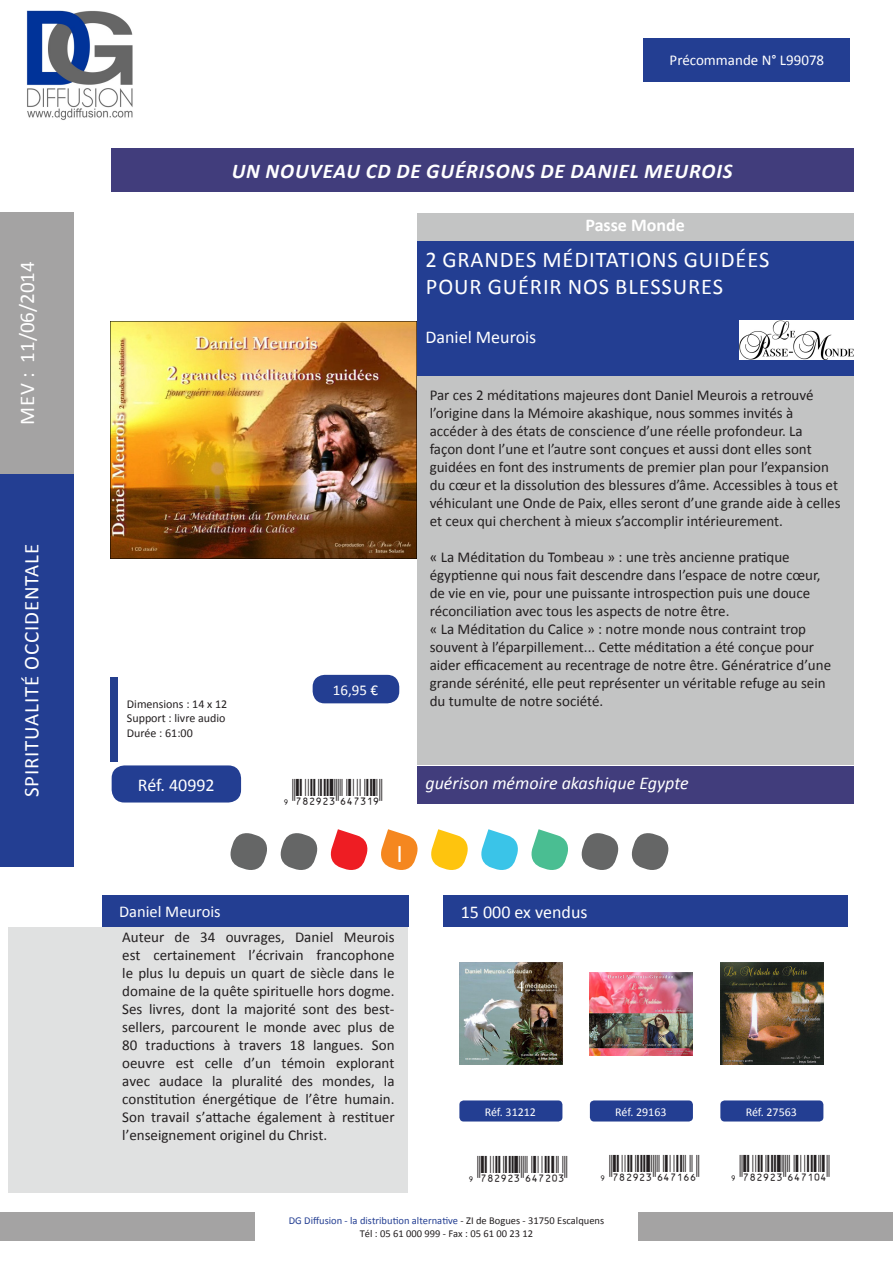
<style>
.page{position:relative;width:893px;height:1263px;background:#fff}
.page>*{position:absolute;margin:0;border:0;box-sizing:border-box;transform-origin:0 0}
.texte_format___NB_pa{font:25.5px "Calibri";color:#fff}
.t1{font:22.5px "Calibri";letter-spacing:.04em;color:#fff}
.Accroche{font:italic 700 21px "Calibri";letter-spacing:.04em;color:#fff}
.Titre_collection{font:21px "Calibri";letter-spacing:.04em;color:#fff}
.Titre_MEV{font:21px "Calibri";color:#fff}
.t2{font:19.5px "ID Automation UPCEANXS";color:#231f20}
.t3{font:18px "Calibri";color:#fff}
.t4{font:italic 18px "Calibri";color:#fff}
.t5{font:700 18px "Calibri";color:#fff}
.t6{font:16.5px "Calibri";color:#fff}
.texte_BIO{font:15px/18px "Calibri";color:#231f20}
.Titre_Précommande{font:15px "Calibri";color:#fff}
.Prix{font:15px "Calibri";color:#fff}
.t7{font:12px "Calibri";color:#231f20}
.t8{font:12px "Calibri";color:#fff}
.t9{font:10.5px/12.6px "Calibri";color:#231f20;text-align:center}
.s1{color:#233e92}
</style>
<div class="page">
<div style="left:638px;top:1212px;width:255px;height:29px;background:#a4a3a3"></div>
<div style="left:0;top:1212px;width:255px;height:29px;background:#a4a3a3"></div>
<div style="left:0;top:474px;width:74px;height:393px;background:#233e92"></div>
<div style="left:0;top:213px;width:74px;height:261px;background:#a4a3a3"></div>
<img style="left:27px;top:11px;width:106px;height:109px">
<div style="left:644px;top:38px;width:206px;height:43px;background:#233e92"></div>
<img style="left:459px;top:962px;width:103px;height:103px">
<img style="left:590px;top:972px;width:103px;height:83px">
<img style="left:720px;top:963px;width:103px;height:102px">
<div style="left:417px;top:241px;width:436px;height:135px;background:#233e92"></div>
<img style="left:111px;top:322px;width:306px;height:236px">
<div style="left:444px;top:895px;width:404px;height:32px;background:#233e92"></div>
<div style="left:720px;top:1100px;width:103px;height:21px;background:#233e92;border-radius:4px"></div>
<div style="left:590px;top:1100px;width:103px;height:21px;background:#233e92;border-radius:4px"></div>
<div style="left:459px;top:1100px;width:103px;height:21px;background:#233e92;border-radius:4px"></div>
<div style="left:112px;top:765px;width:129px;height:37px;background:#233e92;border-radius:13px"></div>
<div style="left:111px;top:149px;width:742px;height:43px;background:#413d7c"></div>
<div style="left:417px;top:376px;width:436px;height:389px;background:#c3c4c4"></div>
<div style="left:417px;top:213px;width:436px;height:28px;background:#c3c4c4"></div>
<svg style="left:280px;top:833px;width:38px;height:37px"></svg>
<svg style="left:230px;top:833px;width:37px;height:37px"></svg>
<svg style="left:581px;top:833px;width:38px;height:37px"></svg>
<svg style="left:631px;top:833px;width:38px;height:37px"></svg>
<svg style="left:381px;top:829px;width:37px;height:41px"></svg>
<svg style="left:330px;top:829px;width:38px;height:41px"></svg>
<svg style="left:431px;top:829px;width:87px;height:41px"></svg>
<svg style="left:531px;top:829px;width:37px;height:41px"></svg>
<div style="left:9px;top:927px;width:399px;height:266px;background:#e0e1e1"></div>
<div style="left:102px;top:895px;width:306px;height:32px;background:#233e92"></div>
<img style="left:740px;top:321px;width:113px;height:38px">
<div style="left:417px;top:766px;width:436px;height:38px;background:#413d7c"></div>
<div style="left:313px;top:675px;width:86px;height:28px;background:#233e92;border-radius:12px"></div>
<div style="left:110px;top:677px;width:7px;height:84px;background:#253f8e"></div>
<p class="Titre_MEV" style="left:14px;top:425px;width:165px;rotate:-90deg">MEV : 11/06/2014</p>
<p class="Titre_collection" style="left:18px;top:797px;width:255px;rotate:-90deg">SPIRITUALITÉ OCCIDENTALE</p>
<p class="Titre_Précommande" style="left:670px;top:51px;width:156px">Précommande N° L99078</p>
<p class="Accroche" style="left:232px;top:158px;width:502px">UN NOUVEAU CD DE GUÉRISONS DE DANIEL MEUROIS</p>
<p class="t5" style="left:585px;top:214px;width:101px">Passe Monde</p>
<p class="t1" style="left:425px;top:245px;width:345px">2 GRANDES MÉDITATIONS GUIDÉES</p>
<p class="t1" style="left:426px;top:272px;width:299px">POUR GUÉRIR NOS BLESSURES</p>
<p class="t7" style="left:127px;top:696px;width:102px">Dimensions : 14 x 12</p>
<p class="t7" style="left:127px;top:711px;width:100px">Support : livre audio</p>
<p class="t7" style="left:127px;top:725px;width:67px">Durée : 61:00</p>
<p class="t3" style="left:138px;top:773px;width:78px">Réf. 40992</p>
<p class="Prix" style="left:333px;top:680px;width:47px">16,95 €</p>
<p class="t3" style="left:425px;top:326px;width:112px">Daniel Meurois</p>
<p class="texte_BIO" style="left:430px;top:386px;width:412px">Par ces 2 méditations majeures dont Daniel Meurois a retrouvé l’origine dans la Mémoire akashique, nous sommes invités à accéder à des états de conscience d’une réelle profondeur. La<br>façon dont l’une et l’autre sont conçues et aussi dont elles sont guidées en font des instruments de premier plan pour l’expansion du cœur et la dissolution des blessures d’âme. Accessibles à tous et véhiculant une Onde de Paix, elles seront d’une grande aide à celles et ceux qui cherchent à mieux s’accomplir intérieurement.</p>
<p class="texte_BIO" style="left:430px;top:548px;width:392px">« La Méditation du Tombeau » : une très ancienne pratique égyptienne qui nous fait descendre dans l’espace de notre cœur, de vie en vie, pour une puissante introspection puis une douce réconciliation avec tous les aspects de notre être.</p>
<p class="texte_BIO" style="left:430px;top:620px;width:403px">« La Méditation du Calice » : notre monde nous contraint trop souvent à l’éparpillement... Cette méditation a été conçue pour aider efficacement au recentrage de notre être. Génératrice d’une grande sérénité, elle peut représenter un véritable refuge au sein du tumulte de notre société.</p>
<p class="t2" style="left:279px;top:774px;width:104px">y(7IC9C3*QORNLT(</p>
<p class="t4" style="left:425px;top:770px;width:265px">guérison mémoire akashique Egypte</p>
<p class="texte_format___NB_pa" style="left:397px;top:837px;width:8px">I</p>
<p class="t6" style="left:119px;top:901px;width:103px">Daniel Meurois</p>
<p class="texte_BIO" style="left:122px;top:928px;width:274px;text-align:justify">Auteur de 34 ouvrages, Daniel Meurois est certainement l’écrivain francophone le plus lu depuis un quart de siècle dans le domaine de la quête spirituelle hors dogme.<br>Ses livres, dont la majorité sont des best&shy;sellers, parcourent le monde avec plus de 80 traductions à travers 18 langues. Son oeuvre est celle d’un témoin explorant avec audace la pluralité des mondes, la constitution énergétique de l’être humain.<br>Son travail s’attache également à restituer l’enseignement originel du Christ.</p>
<p class="t3" style="left:461px;top:900px;width:128px">15 000 ex vendus</p>
<p class="t8" style="left:485px;top:1104px;width:53px">Réf. 31212</p>
<p class="t8" style="left:615px;top:1104px;width:53px">Réf. 29163</p>
<p class="t8" style="left:746px;top:1104px;width:53px">Réf. 27563</p>
<p class="t2" style="left:464px;top:1151px;width:104px">y(7IC9C3*QORMKN(</p>
<p class="t2" style="left:596px;top:1151px;width:104px">y(7IC9C3*QORLQQ(</p>
<p class="t2" style="left:727px;top:1150px;width:104px">y(7IC9C3*QORLKO(</p>
<p class="t9" style="left:289px;top:1214px;width:317px"><span class="s1">DG Diffusion - la distribution alternative</span> - ZI de Bogues - 31750 Escalquens<br>Tél : 05 61 000 999 - Fax : 05 61 00 23 12</p>
</div>
